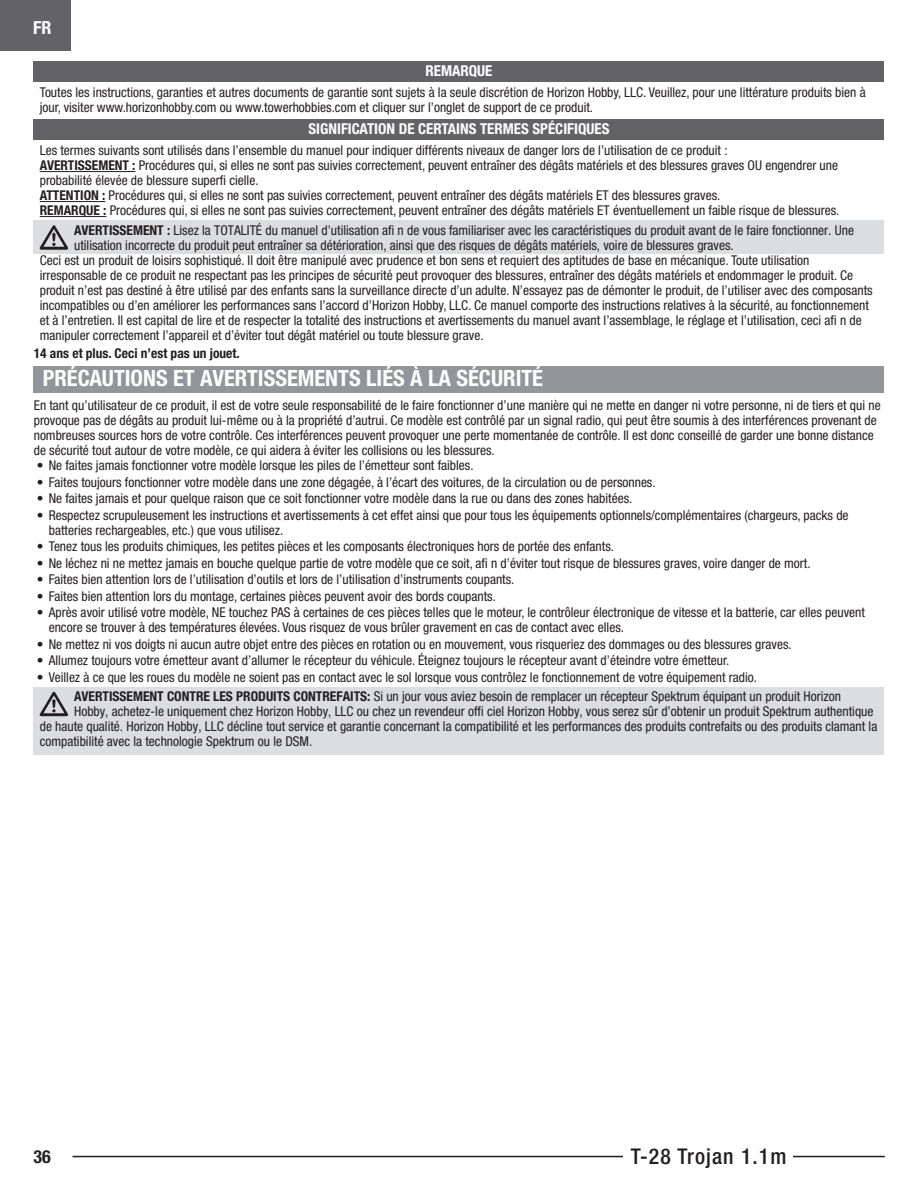
<style>
.page{position:relative;width:918px;height:1188px;background:#fff}
.page>*{position:absolute;margin:0;border:0;box-sizing:border-box;transform-origin:0 0}
.EFL_Main_Header{font:700 condensed 22.5px "Helvetica Neue LT Std";color:#fff}
.t1{font:500 condensed 21.75px "Helvetica Neue LT Std";letter-spacing:.05em;color:#231f20}
.t2{font:700 condensed 18px "Helvetica Neue LT Std";color:#fff}
.t3{font:700 condensed 18px "Helvetica Neue LT Std";color:#231f20}
.EFL_upfront_legal_he{font:700 condensed 15px "Helvetica Neue LT Std";color:#fff}
.EFL_Warning_page_bod{font:condensed 13.5px/15px "Helvetica Neue LT Std";color:#231f20}
.EFL_Cautions_and_War{font:condensed 13.5px/15px "Helvetica Neue LT Std";color:#231f20}
.EFL_Body_Text{font:condensed 13.5px/15px "Helvetica Neue LT Std";color:#231f20}
.EFL_BOLD_Body_Text{font:700 condensed 13.5px "Helvetica Neue LT Std";color:#231f20}
.s1{font-weight:700}
</style>
<div class="page">
<div style="left:0;top:0;width:71px;height:51px;background:#636366"></div>
<hr style="left:73px;top:1156px;width:812px;height:1px;background:#231f20">
<div style="left:624px;top:1149px;width:169px;height:15px;background:#fff"></div>
<div style="left:34px;top:61px;width:850px;height:21px;background:#636366"></div>
<div style="left:34px;top:119px;width:850px;height:21px;background:#636366"></div>
<hr style="left:40px;top:171px;width:96px;height:1px;background:#231f20">
<hr style="left:40px;top:201px;width:65px;height:1px;background:#231f20">
<hr style="left:40px;top:216px;width:66px;height:1px;background:#231f20">
<div style="left:34px;top:221px;width:850px;height:33px;background:#dcdddf"></div>
<div style="left:34px;top:366px;width:850px;height:27px;background:#939598"></div>
<div style="left:34px;top:687px;width:850px;height:68px;background:#dcdddf"></div>
<svg style="left:40px;top:225px;width:28px;height:25px"></svg>
<svg style="left:40px;top:692px;width:28px;height:24px"></svg>
<h3 class="t2" style="left:33px;top:17px;width:20px">FR</h3>
<p class="EFL_upfront_legal_he" style="left:426px;top:61px;width:68px">REMARQUE</p>
<p class="EFL_Warning_page_bod" style="left:40px;top:84px;width:828px">Toutes les instructions, garanties et autres documents de garantie sont sujets à la seule discrétion de Horizon Hobby, LLC. Veuillez, pour une littérature produits bien à jour, visiter www.horizonhobby.com ou www.towerhobbies.com et cliquer sur l’onglet de support de ce produit.</p>
<p class="EFL_upfront_legal_he" style="left:309px;top:120px;width:302px">SIGNIFICATION DE CERTAINS TERMES SPÉCIFIQUES</p>
<p class="EFL_Warning_page_bod" style="left:40px;top:143px;width:689px">Les termes suivants sont utilisés dans l’ensemble du manuel pour indiquer différents niveaux de danger lors de l’utilisation de ce produit :</p>
<p class="EFL_Warning_page_bod" style="left:40px;top:158px;width:800px"><span class="s1">AVERTISSEMENT :</span> Procédures qui, si elles ne sont pas suivies correctement, peuvent entraîner des dégâts matériels et des blessures graves OU engendrer une probabilité élevée de blessure superfi cielle.</p>
<p class="EFL_Warning_page_bod" style="left:40px;top:188px;width:682px"><span class="s1">ATTENTION :</span> Procédures qui, si elles ne sont pas suivies correctement, peuvent entraîner des dégâts matériels ET des blessures graves.</p>
<p class="EFL_Warning_page_bod" style="left:40px;top:203px;width:801px"><span class="s1">REMARQUE :</span> Procédures qui, si elles ne sont pas suivies correctement, peuvent entraîner des dégâts matériels ET éventuellement un faible risque de blessures.</p>
<p class="EFL_Cautions_and_War" style="left:74px;top:222px;width:781px"><span class="s1">AVERTISSEMENT :</span> Lisez la TOTALITÉ du manuel d’utilisation afi n de vous familiariser avec les caractéristiques du produit avant de le faire fonctionner. Une utilisation incorrecte du produit peut entraîner sa détérioration, ainsi que des risques de dégâts matériels, voire de blessures graves.</p>
<p class="EFL_Warning_page_bod" style="left:40px;top:252px;width:834px">Ceci est un produit de loisirs sophistiqué. Il doit être manipulé avec prudence et bon sens et requiert des aptitudes de base en mécanique. Toute utilisation irresponsable de ce produit ne respectant pas les principes de sécurité peut provoquer des blessures, entraîner des dégâts matériels et endommager le produit. Ce produit n’est pas destiné à être utilisé par des enfants sans la surveillance directe d’un adulte. N’essayez pas de démonter le produit, de l’utiliser avec des composants incompatibles ou d’en améliorer les performances sans l’accord d’Horizon Hobby, LLC. Ce manuel comporte des instructions relatives à la sécurité, au fonctionnement et à l’entretien. Il est capital de lire et de respecter la totalité des instructions et avertissements du manuel avant l’assemblage, le réglage et l’utilisation, ceci afi n de manipuler correctement l’appareil et d’éviter tout dégât matériel ou toute blessure grave.</p>
<p class="EFL_BOLD_Body_Text" style="left:34px;top:345px;width:208px">14 ans et plus. Ceci n’est pas un jouet.</p>
<p class="EFL_Main_Header" style="left:43px;top:365px;width:502px">PRÉCAUTIONS ET AVERTISSEMENTS LIÉS À LA SÉCURITÉ</p>
<p class="EFL_Body_Text" style="left:34px;top:398px;width:848px">En tant qu’utilisateur de ce produit, il est de votre seule responsabilité de le faire fonctionner d’une manière qui ne mette en danger ni votre personne, ni de tiers et qui ne provoque pas de dégâts au produit lui-même ou à la propriété d’autrui. Ce modèle est contrôlé par un signal radio, qui peut être soumis à des interférences provenant de nombreuses sources hors de votre contrôle. Ces interférences peuvent provoquer une perte momentanée de contrôle. Il est donc conseillé de garder une bonne distance de sécurité tout autour de votre modèle, ce qui aidera à éviter les collisions ou les blessures.</p>
<p class="EFL_Warning_page_bod" style="left:37px;top:458px;width:438px">• Ne faites jamais fonctionner votre modèle lorsque les piles de l’émetteur sont faibles.</p>
<p class="EFL_Warning_page_bod" style="left:37px;top:474px;width:620px">• Faites toujours fonctionner votre modèle dans une zone dégagée, à l’écart des voitures, de la circulation ou de personnes.</p>
<p class="EFL_Warning_page_bod" style="left:37px;top:491px;width:597px">• Ne faites jamais et pour quelque raison que ce soit fonctionner votre modèle dans la rue ou dans des zones habitées.</p>
<p class="EFL_Warning_page_bod" style="left:49px;top:507px;width:801px;text-indent:-12px">• Respectez scrupuleusement les instructions et avertissements à cet effet ainsi que pour tous les équipements optionnels/complémentaires (chargeurs, packs de batteries rechargeables, etc.) que vous utilisez.</p>
<p class="EFL_Warning_page_bod" style="left:37px;top:539px;width:579px">• Tenez tous les produits chimiques, les petites pièces et les composants électroniques hors de portée des enfants.</p>
<p class="EFL_Warning_page_bod" style="left:37px;top:555px;width:775px">• Ne léchez ni ne mettez jamais en bouche quelque partie de votre modèle que ce soit, afi n d’éviter tout risque de blessures graves, voire danger de mort.</p>
<p class="EFL_Warning_page_bod" style="left:37px;top:572px;width:479px">• Faites bien attention lors de l’utilisation d’outils et lors de l’utilisation d’instruments coupants.</p>
<p class="EFL_Warning_page_bod" style="left:37px;top:588px;width:461px">• Faites bien attention lors du montage, certaines pièces peuvent avoir des bords coupants.</p>
<p class="EFL_Warning_page_bod" style="left:49px;top:605px;width:818px;text-indent:-12px">• Après avoir utilisé votre modèle, NE touchez PAS à certaines de ces pièces telles que le moteur, le contrôleur électronique de vitesse et la batterie, car elles peuvent encore se trouver à des températures élevées. Vous risquez de vous brûler gravement en cas de contact avec elles.</p>
<p class="EFL_Warning_page_bod" style="left:37px;top:636px;width:757px">• Ne mettez ni vos doigts ni aucun autre objet entre des pièces en rotation ou en mouvement, vous risqueriez des dommages ou des blessures graves.</p>
<p class="EFL_Warning_page_bod" style="left:37px;top:653px;width:694px">• Allumez toujours votre émetteur avant d’allumer le récepteur du véhicule. Éteignez toujours le récepteur avant d’éteindre votre émetteur.</p>
<p class="EFL_Warning_page_bod" style="left:37px;top:669px;width:722px">• Veillez à ce que les roues du modèle ne soient pas en contact avec le sol lorsque vous contrôlez le fonctionnement de votre équipement radio.</p>
<p class="EFL_Cautions_and_War" style="left:74px;top:689px;width:769px"><span class="s1">AVERTISSEMENT CONTRE LES PRODUITS CONTREFAITS:</span> Si un jour vous aviez besoin de remplacer un récepteur Spektrum équipant un produit Horizon</p>
<p class="EFL_Cautions_and_War" style="left:74px;top:704px;width:801px">Hobby, achetez-le uniquement chez Horizon Hobby, LLC ou chez un revendeur offi ciel Horizon Hobby, vous serez sûr d’obtenir un produit Spektrum authentique</p>
<p class="EFL_Cautions_and_War" style="left:40px;top:719px;width:839px">de haute qualité. Horizon Hobby, LLC décline tout service et garantie concernant la compatibilité et les performances des produits contrefaits ou des produits clamant la</p>
<p class="EFL_Cautions_and_War" style="left:40px;top:734px;width:274px">compatibilité avec la technologie Spektrum ou le DSM.</p>
<h3 class="t3" style="left:33px;top:1146px;width:19px">36</h3>
<h2 class="t1" style="left:631px;top:1144px;width:157px">T-28 Trojan 1.1m</h2>
</div>
